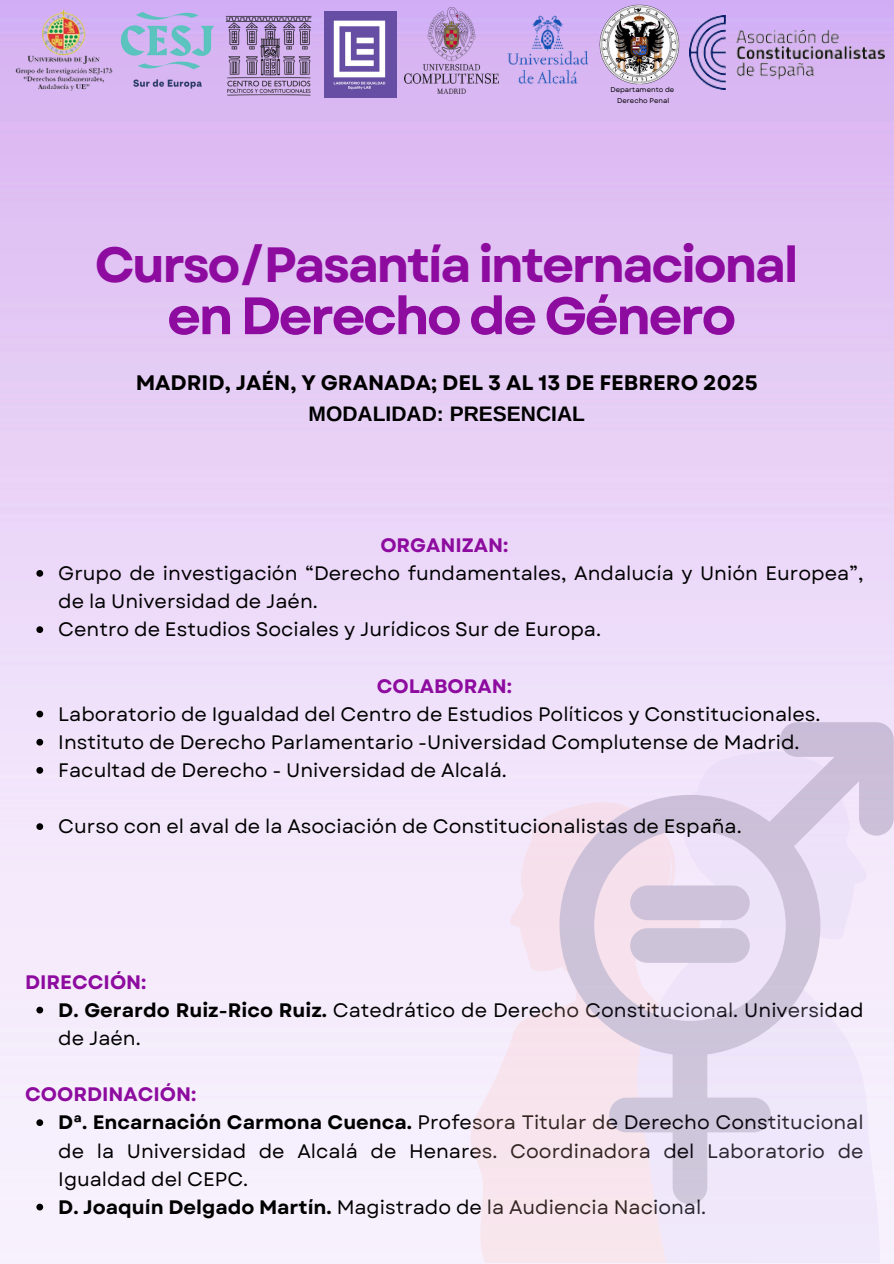
<style>
.page{position:relative;width:894px;height:1264px;background:#fff}
.page>*{position:absolute;margin:0;border:0;box-sizing:border-box;transform-origin:0 0}
.t1{font:700 52.5px "Garet";letter-spacing:-.05em;color:#8d0b9f}
.t2{font:700 49.5px "Garet";letter-spacing:-.05em;color:#8d0b9f}
.t3{font:700 21px/30.3px "Garet";color:#000;text-align:center}
.t4{font:19.5px/28.2px "Garet";color:#000}
.t5{font:700 19.5px "Garet";color:#8d0b9f}
.t6{font:6.9px "Garet";color:#000}
.s1{font-family:"Arimo"}
.s2{font-weight:700}
</style>
<div class="page">
<img style="left:0;top:0;width:893px;height:1263px">
<img style="left:12px;top:4px;width:105px;height:93px">
<img style="left:117px;top:9px;width:100px;height:86px">
<img style="left:404px;top:8px;width:193px;height:85px">
<svg style="left:36px;top:1006px;width:7px;height:7px"></svg>
<svg style="left:36px;top:1119px;width:7px;height:6px"></svg>
<svg style="left:36px;top:1203px;width:7px;height:7px"></svg>
<svg style="left:470px;top:802px;width:159px;height:460px;background:#f6e6f2"></svg>
<svg style="left:629px;top:1204px;width:250px;height:58px;background:#f1e7f9"></svg>
<svg style="left:559px;top:722px;width:334px;height:482px;background:#e6daed"></svg>
<img style="left:223px;top:11px;width:90px;height:88px">
<img style="left:324px;top:12px;width:72px;height:85px">
<img style="left:599px;top:4px;width:80px;height:80px">
<svg style="left:36px;top:570px;width:7px;height:6px"></svg>
<svg style="left:36px;top:626px;width:7px;height:7px"></svg>
<svg style="left:36px;top:710px;width:7px;height:7px"></svg>
<svg style="left:36px;top:738px;width:7px;height:7px"></svg>
<svg style="left:36px;top:767px;width:7px;height:6px"></svg>
<svg style="left:36px;top:823px;width:7px;height:7px"></svg>
<img style="left:689px;top:16px;width:194px;height:73px">
<p class="t6" style="left:610px;top:85px;width:65px">Departamento de</p>
<h2 class="t6" style="left:617px;top:95px;width:54px">Derecho Penal</h2>
<h2 class="t2" style="left:95px;top:229px;width:705px">Curso/Pasantía internacional</h2>
<h2 class="t1" style="left:167px;top:278px;width:570px">en Derecho de Género</h2>
<p class="t3" style="left:136px;top:368px;width:623px">MADRID, JAÉN, Y GRANADA; DEL 3 AL 13 DE FEBRERO 2025<br><span class="s1">MODALIDAD: PRESENCIAL</span></p>
<p class="t5" style="left:380px;top:531px;width:129px">ORGANIZAN:</p>
<p class="t4" style="left:58px;top:559px;width:806px">Grupo de investigación “Derecho fundamentales, Andalucía y Unión Europea”, de la Universidad de Jaén.</p>
<p class="t4" style="left:58px;top:615px;width:544px">Centro de Estudios Sociales y Jurídicos Sur de Europa.</p>
<p class="t5" style="left:376px;top:671px;width:137px">COLABORAN:</p>
<p class="t4" style="left:58px;top:700px;width:763px">Laboratorio de Igualdad del Centro de Estudios Políticos y Constitucionales.</p>
<p class="t4" style="left:58px;top:728px;width:742px">Instituto de Derecho Parlamentario -Universidad Complutense de Madrid.</p>
<h1 class="t4" style="left:58px;top:756px;width:450px">Facultad de Derecho - Universidad de Alcalá.</h1>
<h2 class="t4" style="left:58px;top:812px;width:684px">Curso con el aval de la Asociación de Constitucionalistas de España.</h2>
<p class="t5" style="left:25px;top:967px;width:123px">DIRECCIÓN:</p>
<p class="t4" style="left:58px;top:996px;width:806px"><span class="s2">D. Gerardo Ruiz-Rico Ruiz.</span> Catedrático de Derecho Constitucional. Universidad de Jaén.</p>
<p class="t5" style="left:25px;top:1080px;width:173px">COORDINACIÓN:</p>
<p class="t4" style="left:58px;top:1108px;width:806px;text-align:justify"><span class="s2">Dª. Encarnación Carmona Cuenca.</span> Profesora Titular de Derecho Constitucional de la Universidad de Alcalá de Henares. Coordinadora del Laboratorio de Igualdad del CEPC.</p>
<p class="t4" style="left:58px;top:1192px;width:649px"><span class="s2">D. Joaquín Delgado Martín.</span> Magistrado de la Audiencia Nacional.</p>
</div>
